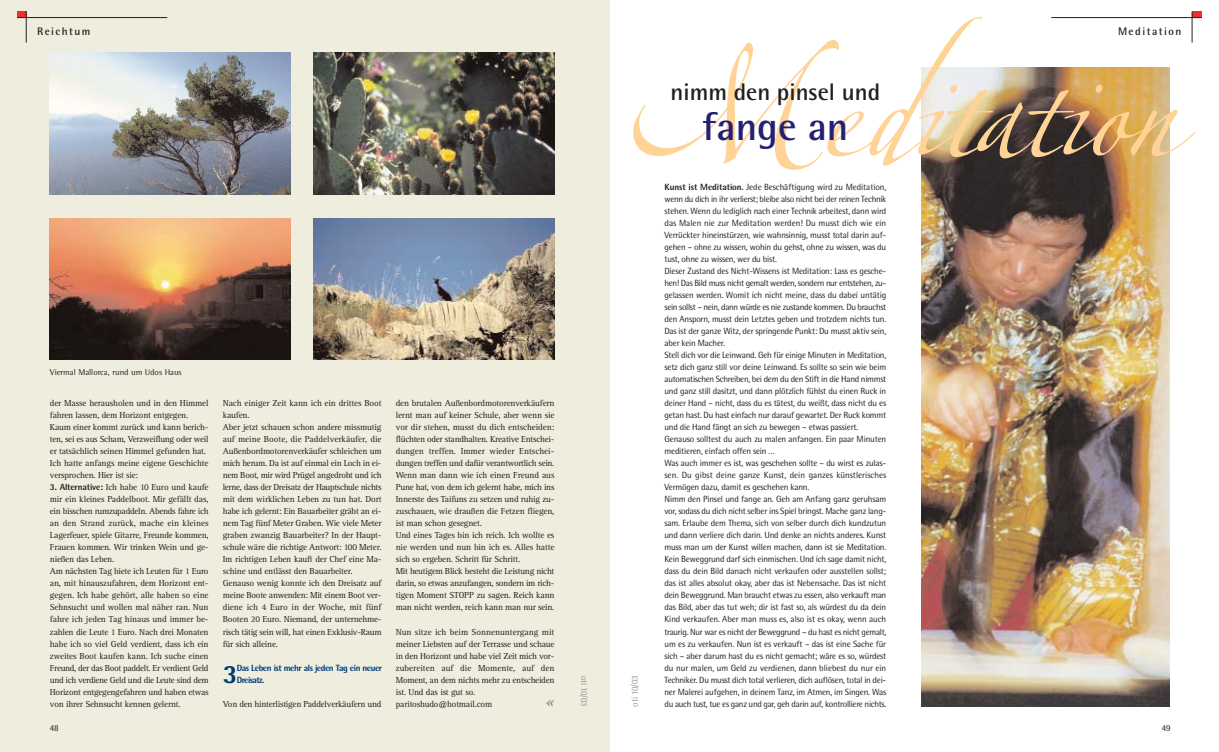
<style>
.page{position:relative;width:1219px;height:752px;background:#fff}
.page>*{position:absolute;margin:0;border:0;box-sizing:border-box;transform-origin:0 0}
.t1{font:195.4px "Linotype Zapfino Three";letter-spacing:-.015em;color:#ffd395}
.t2{font:700 40px "Rotis Semi Sans";color:#242170}
.t3{font:800 26.4px "Rotis Semi Sans";color:#003a75}
.t4{font:700 24px "Rotis Semi Sans";color:#231f20}
.t5{font:italic 22px "Caslon Three";color:#808285}
.t6{font:700 11px "Rotis Semi Sans";letter-spacing:.135em;color:#231f20}
.t7{font:9px/12px "Rotis Serif";letter-spacing:-.02em;color:#231f20}
.t8{font:9px/12px "Rotis Semi Sans";letter-spacing:-.02em;color:#231f20}
.t9{font:800 9px/12px "Rotis Semi Sans";letter-spacing:-.055em;color:#003a75}
.t10{font:9px "Rotis Semi Sans";letter-spacing:-.02em;color:#939598}
.t11{font:8.5px "Rotis Semi Serif";color:#231f20}
.s1{font-family:"Rotis Semi Sans";font-weight:800}
.s2{font-weight:800}
</style>
<div class="page">
<div style="left:0;top:0;width:609px;height:751px;background:#efeede"></div>
<div style="left:1192px;top:11px;width:10px;height:7px;background:#ee2e30"></div>
<hr style="left:1191px;top:11px;width:1px;height:32px;background:#231f20">
<hr style="left:1051px;top:17px;width:151px;height:1px;background:#231f20">
<div style="left:17px;top:11px;width:9px;height:7px;background:#ee2e30"></div>
<hr style="left:17px;top:17px;width:150px;height:1px;background:#231f20">
<hr style="left:26px;top:11px;width:1px;height:32px;background:#231f20">
<img style="left:50px;top:53px;width:241px;height:141px">
<img style="left:313px;top:53px;width:241px;height:141px">
<img style="left:50px;top:218px;width:241px;height:142px">
<img style="left:313px;top:218px;width:241px;height:142px">
<img style="left:922px;top:67px;width:248px;height:639px">
<p class="t6" style="left:37px;top:27px;width:55px">Reichtum</p>
<p class="t11" style="left:50px;top:369px;width:133px">Viermal Mallorca, rund um Udos Haus</p>
<p class="t7" style="left:50px;top:398px;width:160px">der Masse herausholen und in den Himmel fahren lassen, dem Horizont entgegen.<br>Kaum einer kommt zurück und kann berich&shy;ten, sei es aus Scham, Verzweiflung oder weil er tatsächlich seinen Himmel gefunden hat.<br>Ich hatte anfangs meine eigene Geschichte versprochen. Hier ist sie:</p>
<p class="t7" style="left:50px;top:482px;width:160px"><span class="s1">3. Alternative:</span> Ich habe 10 Euro und kaufe mir ein kleines Paddelboot. Mir gefällt das, ein bisschen rumzupaddeln. Abends fahre ich an den Strand zurück, mache ein kleines Lagerfeuer, spiele Gitarre, Freunde kommen, Frauen kommen. Wir trinken Wein und ge&shy;nießen das Leben.<br>Am nächsten Tag biete ich Leuten für 1 Euro an, mit hinauszufahren, dem Horizont ent&shy;gegen. Ich habe gehört, alle haben so eine Sehnsucht und wollen mal näher ran. Nun fahre ich jeden Tag hinaus und immer be&shy;zahlen die Leute 1 Euro. Nach drei Monaten habe ich so viel Geld verdient, dass ich ein zweites Boot kaufen kann. Ich suche einen Freund, der das Boot paddelt. Er verdient Geld und ich verdiene Geld und die Leute sind dem Horizont entgegengefahren und haben etwas von ihrer Sehnsucht kennen gelernt.</p>
<p class="t7" style="left:223px;top:398px;width:160px">Nach einiger Zeit kann ich ein drittes Boot kaufen.<br>Aber jetzt schauen schon andere missmutig auf meine Boote, die Paddelverkäufer, die Außenbordmotorenverkäufer schleichen um mich herum. Da ist auf einmal ein Loch in ei&shy;nem Boot, mir wird Prügel angedroht und ich lerne, dass der Dreisatz der Hauptschule nichts mit dem wirklichen Leben zu tun hat. Dort habe ich gelernt: Ein Bauarbeiter gräbt an ei&shy;nem Tag fünf Meter Graben. Wie viele Meter graben zwanzig Bauarbeiter? In der Haupt - schule wäre die richtige Antwort: 100 Meter.<br>Im richtigen Leben kauft der Chef eine Ma - schine und entlässt den Bauarbeiter.<br>Genauso wenig konnte ich den Dreisatz auf meine Boote anwenden: Mit einem Boot ver&shy;diene ich 4 Euro in der Woche, mit fünf Booten 20 Euro. Niemand, der unternehme&shy;risch tätig sein will, hat einen Exklusiv-Raum für sich alleine.</p>
<h3 class="t3" style="left:223px;top:664px;width:16px">3</h3>
<p class="t9" style="left:237px;top:662px;width:147px">Das Leben ist mehr als jeden Tag ein neuer<br>Dreisatz.</p>
<p class="t7" style="left:223px;top:698px;width:160px">Von den hinterlistigen Paddelverkäufern und</p>
<p class="t7" style="left:396px;top:398px;width:160px">den brutalen Außenbordmotorenverkäufern lernt man auf keiner Schule, aber wenn sie vor dir stehen, musst du dich entscheiden: flüchten oder standhalten. Kreative Entschei - dungen treffen. Immer wieder Entschei - dungen treffen und dafür verantwortlich sein.<br>Wenn man dann wie ich einen Freund aus Pune hat, von dem ich gelernt habe, mich ins Innerste des Taifuns zu setzen und ruhig zu&shy;zuschauen, wie draußen die Fetzen fliegen, ist man schon gesegnet.<br>Und eines Tages bin ich reich. Ich wollte es nie werden und nun bin ich es. Alles hatte sich so ergeben. Schritt für Schritt.<br>Mit heutigem Blick besteht die Leistung nicht darin, so etwas anzufangen, sondern im rich&shy;tigen Moment STOPP zu sagen. Reich kann man nicht werden, reich kann man nur sein.</p>
<p class="t7" style="left:396px;top:626px;width:160px">Nun sitze ich beim Sonnenuntergang mit meiner Liebsten auf der Terrasse und schaue in den Horizont und habe viel Zeit mich vor&shy;zubereiten auf die Momente, auf den Moment, an dem nichts mehr zu entscheiden ist. Und das ist gut so. paritoshudo@hotmail.com</p>
<h3 class="t5" style="left:545px;top:691px;width:12px">«</h3>
<p class="t10" style="left:587px;top:675px;width:33px;rotate:90deg">oti 10/03</p>
<h1 class="t1" style="left:630px;top:-29px;width:550px">Meditation</h1>
<p class="t6" style="left:1118px;top:27px;width:65px">Meditation</p>
<h3 class="t4" style="left:671px;top:84px;width:211px">nimm den pinsel und</h3>
<h2 class="t2" style="left:702px;top:112px;width:148px">fange an</h2>
<p class="t8" style="left:664px;top:182px;width:223px"><span class="s2">Kunst ist Meditation.</span> Jede Beschäftigung wird zu Meditation, wenn du dich in ihr verlierst; bleibe also nicht bei der reinen Technik stehen. Wenn du lediglich nach einer Technik arbeitest, dann wird das Malen nie zur Meditation werden! Du musst dich wie ein Verrückter hineinstürzen, wie wahnsinnig, musst total darin auf&shy;gehen – ohne zu wissen, wohin du gehst, ohne zu wissen, was du tust, ohne zu wissen, wer du bist.<br>Dieser Zustand des Nicht-Wissens ist Meditation: Lass es gesche&shy;hen! Das Bild muss nicht gemalt werden, sondern nur entstehen, zu&shy;gelassen werden. Womit ich nicht meine, dass du dabei untätig sein sollst – nein, dann würde es nie zustande kommen. Du brauchst den Ansporn, musst dein Letztes geben und trotzdem nichts tun.<br>Das ist der ganze Witz, der springende Punkt: Du musst aktiv sein, aber kein Macher.<br>Stell dich vor die Leinwand. Geh für einige Minuten in Meditation, setz dich ganz still vor deine Leinwand. Es sollte so sein wie beim automatischen Schreiben, bei dem du den Stift in die Hand nimmst und ganz still dasitzt, und dann plötzlich fühlst du einen Ruck in deiner Hand – nicht, dass du es tätest, du weißt, dass nicht du es getan hast. Du hast einfach nur darauf gewartet. Der Ruck kommt und die Hand fängt an sich zu bewegen – etwas passiert.<br>Genauso solltest du auch zu malen anfangen. Ein paar Minuten meditieren, einfach offen sein …<br>Was auch immer es ist, was geschehen sollte – du wirst es zulas&shy;sen. Du gibst deine ganze Kunst, dein ganzes künstlerisches Vermögen dazu, damit es geschehen kann.<br>Nimm den Pinsel und fange an. Geh am Anfang ganz geruhsam vor, sodass du dich nicht selber ins Spiel bringst. Mache ganz lang&shy;sam. Erlaube dem Thema, sich von selber durch dich kundzutun und dann verliere dich darin. Und denke an nichts anderes. Kunst muss man um der Kunst willen machen, dann ist sie Meditation.<br>Kein Beweggrund darf sich einmischen. Und ich sage damit nicht, dass du dein Bild danach nicht verkaufen oder ausstellen sollst; das ist alles absolut okay, aber das ist Nebensache. Das ist nicht dein Beweggrund. Man braucht etwas zu essen, also verkauft man das Bild, aber das tut weh; dir ist fast so, als würdest du da dein Kind verkaufen. Aber man muss es, also ist es okay, wenn auch traurig. Nur war es nicht der Beweggrund – du hast es nicht gemalt, um es zu verkaufen. Nun ist es verkauft – das ist eine Sache für sich – aber darum hast du es nicht gemacht; wäre es so, würdest du nur malen, um Geld zu verdienen, dann bliebest du nur ein Techniker. Du musst dich total verlieren, dich auflösen, total in dei&shy;ner Malerei aufgehen, in deinem Tanz, im Atmen, im Singen. Was du auch tust, tue es ganz und gar, geh darin auf, kontrolliere nichts.</p>
<p class="t10" style="left:632px;top:706px;width:33px;rotate:-90deg">oti 10/03</p>
<p class="t8" style="left:50px;top:722px;width:10px">48</p>
<p class="t8" style="left:1162px;top:722px;width:10px">49</p>
</div>
